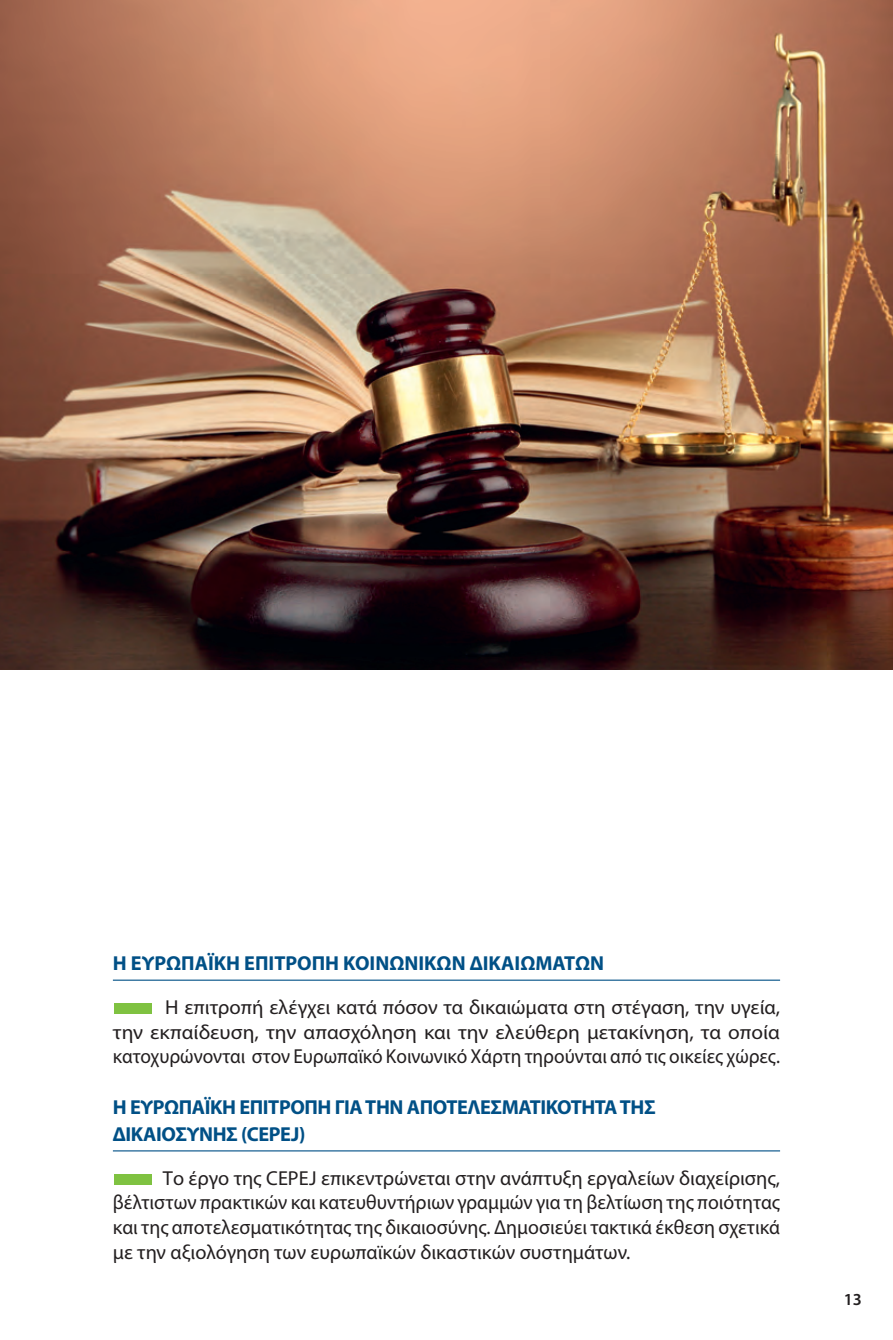
<style>
.page{position:relative;width:893px;height:1340px;background:#fff}
.page>*{position:absolute;margin:0;border:0;box-sizing:border-box;transform-origin:0 0}
.t1{font:20.25px/24.8px "Myriad Pro";color:#231f20;text-align:justify}
.t2{font:700 20.25px/27px "Myriad Pro";letter-spacing:-.02em;color:#015086}
.t3{font:700 20.25px "Myriad Pro";color:#015086}
.t4{font:600 16.88px "Myriad Pro";color:#231f20}
.s1{color:#7fc241}
</style>
<div class="page">
<img style="left:0;top:0;width:893px;height:670px">
<hr style="left:113px;top:979px;width:667px;height:1px;background:#015086">
<hr style="left:113px;top:1150px;width:667px;height:1px;background:#015086">
<p class="t3" style="left:113px;top:950px;width:493px">Η ΕΥΡΩΠΑΪΚΗ ΕΠΙΤΡΟΠΗ ΚΟΙΝΩΝΙΚΩΝ ΔΙΚΑΙΩΜΑΤΩΝ</p>
<p class="t1" style="left:113px;top:994px;width:669px"><span class="s1">■</span> Η επιτροπή ελέγχει κατά πόσον τα δικαιώματα στη στέγαση, την υγεία, την εκπαίδευση, την απασχόληση και την ελεύθερη μετακίνηση, τα οποία κατοχυρώνονται στον Ευρωπαϊκό Κοινωνικό Χάρτη τηρούνται από τις οικείες χώρες.</p>
<p class="t2" style="left:113px;top:1092px;width:544px">Η ΕΥΡΩΠΑΪΚΗ ΕΠΙΤΡΟΠΗ ΓΙΑ ΤΗΝ ΑΠΟΤΕΛΕΣΜΑΤΙΚΟΤΗΤΑ ΤΗΣ<br>ΔΙΚΑΙΟΣΥΝΗΣ (CEPEJ)</p>
<p class="t1" style="left:113px;top:1165px;width:669px"><span class="s1">■</span> Το έργο της CEPEJ επικεντρώνεται στην ανάπτυξη εργαλείων διαχείρισης, βέλτιστων πρακτικών και κατευθυντήριων γραμμών για τη βελτίωση της ποιότητας και της αποτελεσματικότητας της δικαιοσύνης. Δημοσιεύει τακτικά έκθεση σχετικά με την αξιολόγηση των ευρωπαϊκών δικαστικών συστημάτων.</p>
<p class="t4" style="left:844px;top:1288px;width:20px">13</p>
</div>
